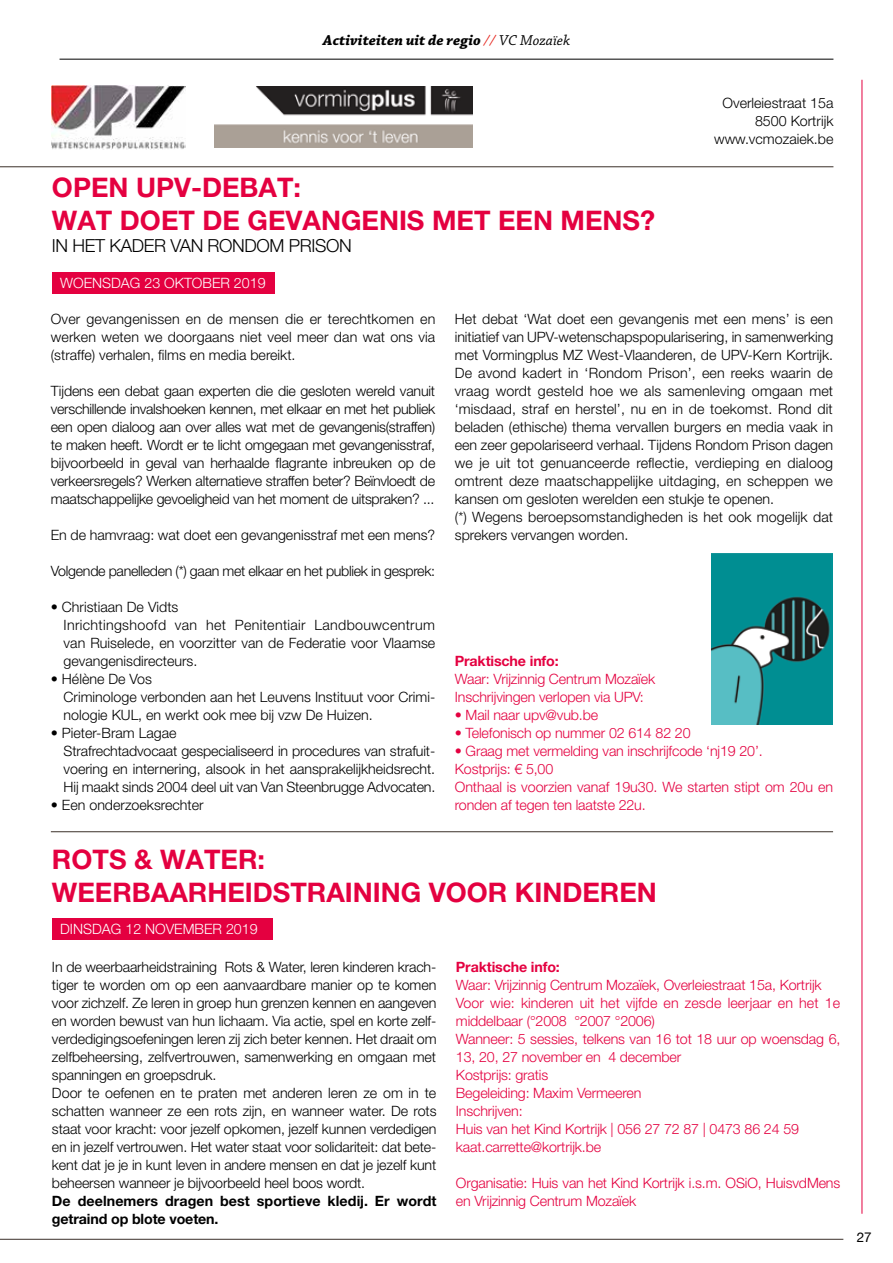
<style>
.page{position:relative;width:893px;height:1263px;background:#fff}
.page>*{position:absolute;margin:0;border:0;box-sizing:border-box;transform-origin:0 0}
.t1{font:700 27px/33px "Helvetica Neue LT Pro";color:#e40040}
.t2{font:300 18px "Helvetica Neue LT Pro";letter-spacing:-.02em;color:#000}
.t3{font:15px "Chaparral Pro Bold It Capt";color:#000}
.t4{font:300 14.25px/18px "Helvetica Neue LT Pro";color:#000}
.t5{font:300 14.25px/18px "Helvetica Neue LT Pro";letter-spacing:-.01em;color:#e40040}
.t6{font:700 14.25px/18px "Helvetica Neue LT Pro";letter-spacing:.005em;color:#000}
.t7{font:300 14.25px "Helvetica Neue LT Pro";letter-spacing:-.02em;color:#000}
.t8{font:300 14.25px "Helvetica Neue LT Pro";color:#fff}
.t9{font:700 14.25px "Helvetica Neue LT Pro";letter-spacing:-.01em;color:#e40040}
.t10{font:13.5px "Helvetica Neue";color:#000}
.s1{font-family:"Chaparral Pro It Capt";color:#e5231b}
.s2{font-family:"Chaparral Pro It Capt"}
</style>
<div class="page">
<hr style="left:60px;top:59px;width:773px;height:1px;background:#000">
<hr style="left:0;top:1239px;width:843px;height:1px;background:#3b3029">
<hr style="left:51px;top:831px;width:782px;height:1px;background:#3b3029">
<hr style="left:862px;top:80px;width:1px;height:1134px;background:#e40040">
<hr style="left:0;top:167px;width:833px;height:1px;background:#3b3029">
<div style="left:52px;top:272px;width:222px;height:22px;background:#e40040"></div>
<img style="left:52px;top:85px;width:134px;height:65px">
<img style="left:214px;top:86px;width:258px;height:62px">
<img style="left:711px;top:553px;width:121px;height:172px">
<div style="left:52px;top:918px;width:220px;height:21px;background:#e40040"></div>
<p class="t3" style="left:323px;top:31px;width:249px">Activiteiten uit de regio <span class="s1">//</span> <span class="s2">VC Mozaïek</span></p>
<h1 class="t1" style="left:52px;top:170px;width:605px">OPEN UPV-DEBAT:<br>WAT DOET DE GEVANGENIS MET EEN MENS?</h1>
<p class="t2" style="left:52px;top:234px;width:301px">IN HET KADER VAN RONDOM PRISON</p>
<p class="t8" style="left:60px;top:274px;width:207px">WOENSDAG 23 OKTOBER 2019</p>
<p class="t4" style="left:714px;top:94px;width:121px;text-align:right">Overleiestraat 15a<br>8500 Kortrijk www.vcmozaiek.be</p>
<p class="t4" style="left:51px;top:310px;width:386px;text-align:justify">Over gevangenissen en de mensen die er terechtkomen en werken weten we doorgaans niet veel meer dan wat ons via (straffe) verhalen, films en media bereikt.</p>
<p class="t4" style="left:51px;top:382px;width:386px;text-align:justify">Tijdens een debat gaan experten die die gesloten wereld vanuit verschillende invalshoeken kennen, met elkaar en met het publiek een open dialoog aan over alles wat met de gevangenis(straffen) te maken heeft. Wordt er te licht omgegaan met gevangenisstraf, bijvoorbeeld in geval van herhaalde flagrante inbreuken op de verkeersregels? Werken alternatieve straffen beter? Beïnvloedt de maatschappelijke gevoeligheid van het moment de uitspraken? ...</p>
<p class="t4" style="left:51px;top:526px;width:386px">En de hamvraag: wat doet een gevangenisstraf met een mens?</p>
<p class="t7" style="left:51px;top:562px;width:386px">Volgende panelleden (*) gaan met elkaar en het publiek in gesprek:</p>
<p class="t4" style="left:64px;top:598px;width:373px;text-indent:-13px">• Christiaan De Vidts<br>Inrichtingshoofd van het Penitentiair Landbouwcentrum van Ruiselede, en voorzitter van de Federatie voor Vlaamse gevangenisdirecteurs.</p>
<p class="t4" style="left:64px;top:670px;width:373px;text-indent:-13px">• Hélène De Vos<br>Criminologe verbonden aan het Leuvens Instituut voor Crimi&shy;nologie KUL, en werkt ook mee bij vzw De Huizen.</p>
<p class="t4" style="left:64px;top:724px;width:373px;text-indent:-13px">• Pieter-Bram Lagae<br>Strafrechtadvocaat gespecialiseerd in procedures van strafuit&shy;voering en internering, alsook in het aansprakelijkheidsrecht.<br>Hij maakt sinds 2004 deel uit van Van Steenbrugge Advocaten.</p>
<p class="t4" style="left:51px;top:796px;width:154px">• Een onderzoeksrechter</p>
<p class="t4" style="left:455px;top:310px;width:380px">Het debat ‘Wat doet een gevangenis met een mens’ is een initiatief van UPV-wetenschapspopularisering, in samenwerking met Vormingplus MZ West-Vlaanderen, de UPV-Kern Kortrijk.<br>De avond kadert in ‘Rondom Prison’, een reeks waarin de vraag wordt gesteld hoe we als samenleving omgaan met ‘misdaad, straf en herstel’, nu en in de toekomst. Rond dit beladen (ethische) thema vervallen burgers en media vaak in een zeer gepolariseerd verhaal. Tijdens Rondom Prison dagen we je uit tot genuanceerde reflectie, verdieping en dialoog omtrent deze maatschappelijke uitdaging, en scheppen we kansen om gesloten werelden een stukje te openen.<br>(*) Wegens beroepsomstandigheden is het ook mogelijk dat sprekers vervangen worden.</p>
<p class="t9" style="left:455px;top:652px;width:105px">Praktische info:</p>
<p class="t5" style="left:455px;top:670px;width:202px">Waar: Vrijzinnig Centrum Mozaïek<br>Inschrijvingen verlopen via UPV:</p>
<p class="t5" style="left:455px;top:706px;width:145px">• Mail naar upv@vub.be</p>
<p class="t5" style="left:455px;top:724px;width:237px">• Telefonisch op nummer 02 614 82 20</p>
<p class="t5" style="left:455px;top:742px;width:380px">• Graag met vermelding van inschrijfcode ‘nj19 20’.<br>Kostprijs: € 5,00<br>Onthaal is voorzien vanaf 19u30. We starten stipt om 20u en ronden af tegen ten laatste 22u.</p>
<h1 class="t1" style="left:52px;top:842px;width:606px">ROTS &amp; WATER:<br>WEERBAARHEIDSTRAINING VOOR KINDEREN</h1>
<p class="t8" style="left:60px;top:920px;width:199px">DINSDAG 12 NOVEMBER 2019</p>
<p class="t4" style="left:52px;top:958px;width:386px">In de weerbaarheidstraining Rots &amp; Water, leren kinderen krach&shy;tiger te worden om op een aanvaardbare manier op te komen voor zichzelf. Ze leren in groep hun grenzen kennen en aangeven en worden bewust van hun lichaam. Via actie, spel en korte zelf&shy;verdedigingsoefeningen leren zij zich beter kennen. Het draait om zelfbeheersing, zelfvertrouwen, samenwerking en omgaan met spanningen en groepsdruk.<br>Door te oefenen en te praten met anderen leren ze om in te schatten wanneer ze een rots zijn, en wanneer water. De rots staat voor kracht: voor jezelf opkomen, jezelf kunnen verdedigen en in jezelf vertrouwen. Het water staat voor solidariteit: dat bete&shy;kent dat je je in kunt leven in andere mensen en dat je jezelf kunt beheersen wanneer je bijvoorbeeld heel boos wordt.</p>
<p class="t6" style="left:52px;top:1192px;width:386px">De deelnemers dragen best sportieve kledij. Er wordt getraind op blote voeten.</p>
<p class="t9" style="left:456px;top:958px;width:105px">Praktische info:</p>
<p class="t5" style="left:456px;top:976px;width:386px">Waar: Vrijzinnig Centrum Mozaïek, Overleiestraat 15a, Kortrijk Voor wie: kinderen uit het vijfde en zesde leerjaar en het 1e middelbaar (°2008 °2007 °2006)<br>Wanneer: 5 sessies, telkens van 16 tot 18 uur op woensdag 6, 13, 20, 27 november en 4 december<br>Kostprijs: gratis<br>Begeleiding: Maxim Vermeeren<br>Inschrijven:<br>Huis van het Kind Kortrijk | 056 27 72 87 | 0473 86 24 59 kaat.carrette@kortrijk.be</p>
<p class="t5" style="left:456px;top:1174px;width:386px">Organisatie: Huis van het Kind Kortrijk i.s.m. OSiO, HuisvdMens en Vrijzinnig Centrum Mozaïek</p>
<p class="t10" style="left:857px;top:1227px;width:17px">27</p>
</div>
